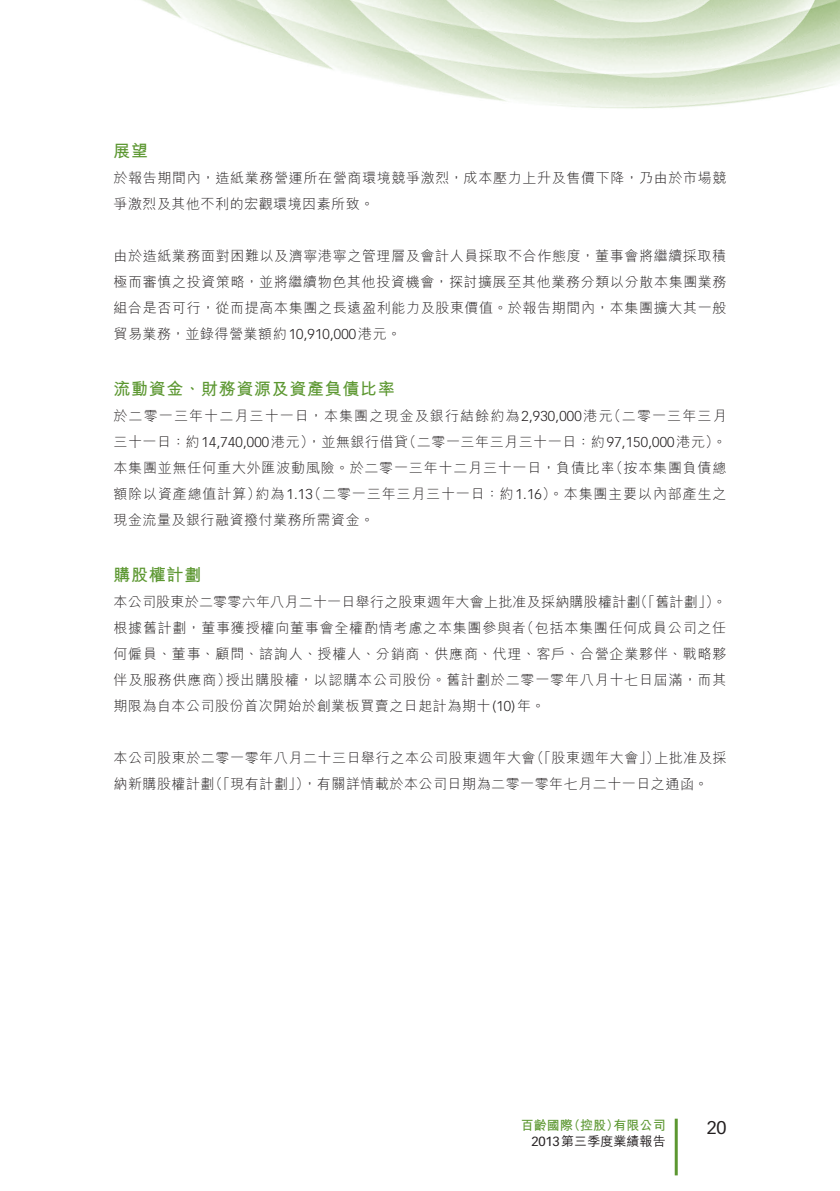
<style>
.page{position:relative;width:840px;height:1191px;background:#fff}
.page>*{position:absolute;margin:0;border:0;box-sizing:border-box;transform-origin:0 0}
.t1{font:18px "Vectora LT Std";color:#231f20}
._01_H1{font:700 17px "M Hei HK";letter-spacing:.04em;color:#5c9731}
._00_txt{font:300 14px/26px "M Hei HK";letter-spacing:.045em;color:#231f20}
._00_txt-2{font:300 14px/26px "M Hei HK";letter-spacing:.08em;color:#231f20}
._00_txt-3{font:300 14px/26px "M Hei HK";letter-spacing:.015em;color:#231f20}
._00_txt-4{font:300 14px "Vectora LT Std";color:#231f20}
.t2{font:500 13px/16px "M Hei HK";letter-spacing:.005em;color:#231f20}
.t3{font:700 13px "M Hei HK";letter-spacing:.005em;color:#5c9731}
.s1{font-family:"Vectora LT Std"}
.s2{font-family:"M Hei HK"}
.s3{font-weight:700;color:#5c9731}
.s4{font-family:"Vectora LT Std";font-weight:400}
</style>
<div class="page">
<img style="left:142px;top:0;width:697px;height:1176px">
<hr style="left:674px;top:1118px;width:3px;height:57px;background:#5c9731">
<p class="_01_H1" style="left:113px;top:138px;width:36px">展望</p>
<p class="_00_txt" style="left:113px;top:165px;width:614px">於報告期間內，造紙業務營運所在營商環境競爭激烈，成本壓力上升及售價下降，乃由於市場競爭激烈及其他不利的宏觀環境因素所致。</p>
<p class="_00_txt" style="left:113px;top:243px;width:614px;text-align:justify">由於造紙業務面對困難以及濟寧港寧之管理層及會計人員採取不合作態度，董事會將繼續採取積極而審慎之投資策略，並將繼續物色其他投資機會，探討擴展至其他業務分類以分散本集團業務組合是否可行，從而提高本集團之長遠盈利能力及股東價值。於報告期間內，本集團擴大其一般貿易業務，並錄得營業額約<span class="s1">10,910,000</span>港元。</p>
<p class="_01_H1" style="left:113px;top:376px;width:283px">流動資金、財務資源及資產負債比率</p>
<p class="_00_txt-2" style="left:606px;top:403px;width:121px">（二零一三年三月</p>
<p class="_00_txt-2" style="left:402px;top:403px;width:325px;text-indent:-289px">於二零一三年十二月三十一日，本集團之現金及銀行結餘約為<span class="s1">2,930,000</span>港元<br>（二零一三年三月三十一日：約<span class="s1">97,150,000</span>港元。(</p>
<p class="_00_txt" style="left:113px;top:429px;width:296px">三十一日：約<span class="s1">14,740,000</span>港元，）並無銀行借貸</p>
<p class="_00_txt" style="left:608px;top:455px;width:119px">（按本集團負債總</p>
<p class="_00_txt" style="left:307px;top:455px;width:420px;text-indent:-194px">本集團並無任何重大外匯波動風險。於二零一三年十二月三十一日，負債比率<br>（二零一三年三月三十一日：約<span class="s1">1.16</span>）。本集團主要以內部產生之</p>
<p class="_00_txt" style="left:113px;top:481px;width:262px">額除以資產總值計算）<br>現金流量及銀行融資撥付業務所需資金。</p>
<p class="_00_txt-4" style="left:255px;top:486px;width:58px"><span class="s2">約為</span>1.13</p>
<p class="_01_H1" style="left:113px;top:562px;width:89px">購股權計劃</p>
<p class="_00_txt" style="left:633px;top:589px;width:94px">（「舊計劃 。(「</p>
<p class="_00_txt-3" style="left:520px;top:589px;width:207px;text-indent:-406px">本公司股東於二零零六年八月二十一日舉行之股東週年大會上批准及採納購股權計劃<br>（包括本集團任何成員公司之任</p>
<p class="_00_txt" style="left:113px;top:615px;width:413px">根據舊計劃，董事獲授權向董事會全權酌情考慮之本集團參與者</p>
<p class="_00_txt" style="left:113px;top:641px;width:614px">何僱員、董事、顧問、諮詢人、授權人、分銷商、供應商、代理、客戶、合營企業夥伴、戰略夥</p>
<p class="_00_txt" style="left:225px;top:667px;width:502px">授出購股權，以認購本公司股份。舊計劃於二零一零年八月十七日屆滿，而其</p>
<p class="_00_txt" style="left:113px;top:667px;width:433px">伴及服務供應商）<br>期限為自本公司股份首次開始於創業板買賣之日起計為期十<span class="s1">(10</span> 年<span class="s1">)</span> 。</p>
<p class="_00_txt" style="left:529px;top:745px;width:131px">（「股東週年大會」）</p>
<p class="_00_txt" style="left:302px;top:745px;width:407px;text-indent:-189px">本公司股東於二零一零年八月二十三日舉行之本公司股東週年大會<br>，有關詳情載於本公司日期為二零一零年七月二十一日之通函。</p>
<p class="_00_txt" style="left:654px;top:745px;width:74px">上批准及採</p>
<p class="_00_txt" style="left:209px;top:771px;width:102px">（「現有計劃」）</p>
<p class="_00_txt" style="left:113px;top:771px;width:103px">納新購股權計劃</p>
<p class="t3" style="left:567px;top:1116px;width:53px">（控股）</p>
<p class="t2" style="left:531px;top:1116px;width:136px;text-indent:-11px"><span class="s3">百齡國際<br></span><span class="s4">2013</span>第三季度業績報告</p>
<p class="t1" style="left:706px;top:1116px;width:21px">20</p>
<p class="t3" style="left:613px;top:1116px;width:54px">有限公司</p>
</div>
